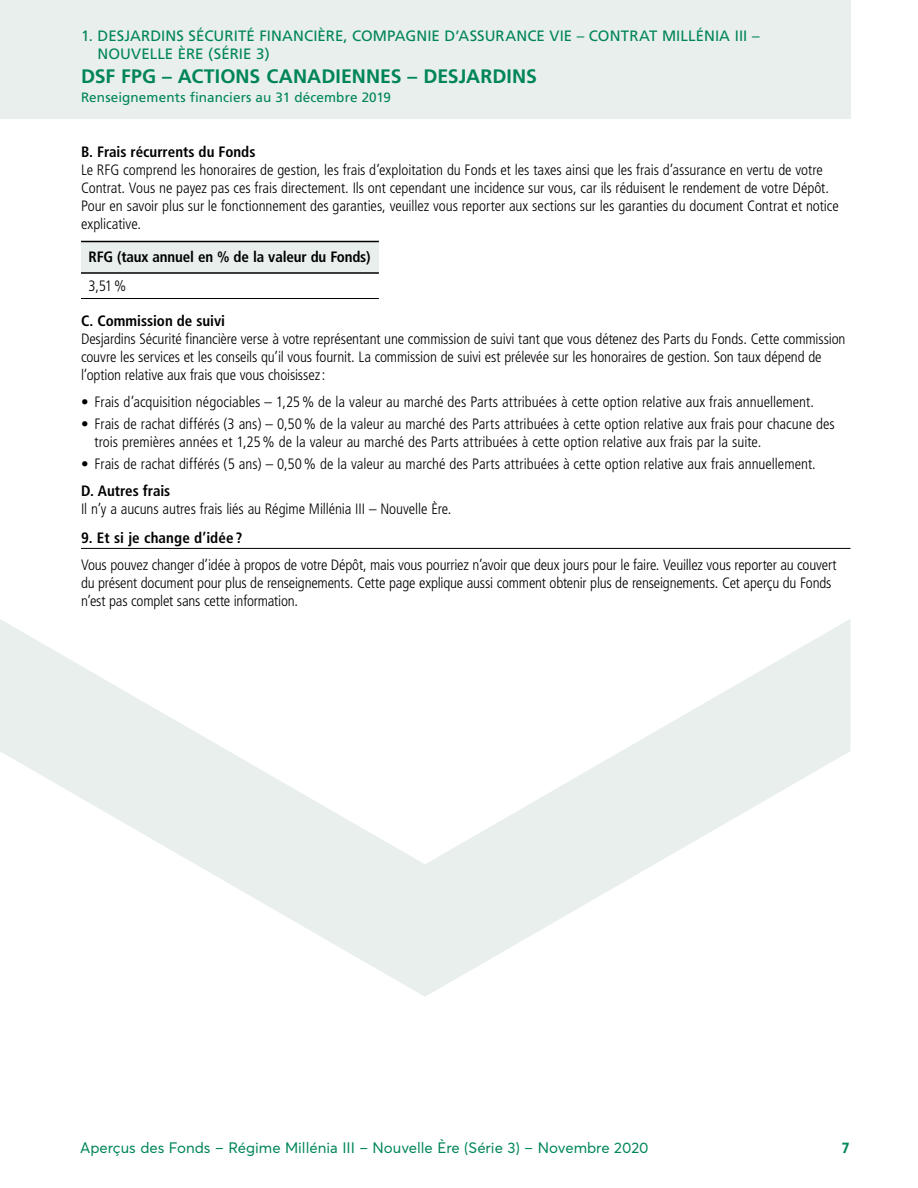
<style>
.page{position:relative;width:918px;height:1188px;background:#fff}
.page>*{position:absolute;margin:0;border:0;box-sizing:border-box;transform-origin:0 0}
.t1{font:700 19.5px "Frutiger";color:#008557}
.F-3_courant{font:300 condensed 15px/18px "Frutiger";letter-spacing:-.005em;color:#000}
.TH{font:700 condensed 15px "Frutiger";color:#000}
.t2{font:15px/18px "Frutiger";letter-spacing:.005em;color:#008557}
.t3{font:15px "Averta";color:#008557}
.TD{font:300 condensed 15px "Frutiger";color:#000}
.t4{font:700 15px "Averta";color:#008557}
.t5{font:13.5px "Frutiger";letter-spacing:.01em;color:#008557}
</style>
<div class="page">
<div style="left:0;top:0;width:850px;height:118px;background:#e8efed"></div>
<hr style="left:81px;top:548px;width:769px;height:1px;background:#000">
<div style="left:81px;top:242px;width:298px;height:31px;background:#e8efed"></div>
<hr style="left:81px;top:241px;width:298px;height:1px;background:#000">
<hr style="left:81px;top:272px;width:298px;height:2px;background:#000">
<hr style="left:81px;top:298px;width:298px;height:1px;background:#000">
<svg style="left:0;top:619px;width:850px;height:378px"></svg>
<p class="t2" style="left:98px;top:26px;width:664px;text-indent:-17px">1. DESJARDINS SÉCURITÉ FINANCIÈRE, COMPAGNIE D’ASSURANCE VIE – CONTRAT MILLÉNIA III –<br>NOUVELLE ÈRE (SÉRIE 3)</p>
<h1 class="t1" style="left:81px;top:65px;width:457px">DSF FPG – ACTIONS CANADIENNES – DESJARDINS</h1>
<p class="t5" style="left:81px;top:90px;width:312px">Renseignements financiers au 31 décembre 2019</p>
<h4 class="TH" style="left:81px;top:143px;width:176px">B. Frais récurrents du Fonds</h4>
<p class="F-3_courant" style="left:81px;top:161px;width:759px">Le RFG comprend les honoraires de gestion, les frais d’exploitation du Fonds et les taxes ainsi que les frais d’assurance en vertu de votre Contrat. Vous ne payez pas ces frais directement. Ils ont cependant une incidence sur vous, car ils réduisent le rendement de votre Dépôt.<br>Pour en savoir plus sur le fonctionnement des garanties, veuillez vous reporter aux sections sur les garanties du document Contrat et notice explicative.</p>
<p class="TH" style="left:88px;top:248px;width:284px">RFG (taux annuel en % de la valeur du Fonds)</p>
<p class="TD" style="left:88px;top:277px;width:39px">3,51%</p>
<h4 class="TH" style="left:81px;top:312px;width:146px">C. Commission de suivi</h4>
<p class="F-3_courant" style="left:81px;top:330px;width:766px">Desjardins Sécurité financière verse à votre représentant une commission de suivi tant que vous détenez des Parts du Fonds. Cette commission couvre les services et les conseils qu’il vous fournit. La commission de suivi est prélevée sur les honoraires de gestion. Son taux dépend de l’option relative aux frais que vous choisissez:</p>
<p class="F-3_courant" style="left:81px;top:393px;width:735px">• Frais d’acquisition négociables – 1,25% de la valeur au marché des Parts attribuées à cette option relative aux frais annuellement.</p>
<p class="F-3_courant" style="left:94px;top:415px;width:742px;text-indent:-14px">• Frais de rachat différés (3 ans) – 0,50% de la valeur au marché des Parts attribuées à cette option relative aux frais pour chacune des trois premières années et 1,25% de la valeur au marché des Parts attribuées à cette option relative aux frais par la suite.</p>
<p class="F-3_courant" style="left:81px;top:455px;width:736px">• Frais de rachat différés (5 ans) – 0,50% de la valeur au marché des Parts attribuées à cette option relative aux frais annuellement.</p>
<h4 class="TH" style="left:81px;top:482px;width:91px">D. Autres frais</h4>
<p class="F-3_courant" style="left:81px;top:500px;width:372px">Il n’y a aucuns autres frais liés au Régime Millénia III – Nouvelle Ère.</p>
<h3 class="TH" style="left:81px;top:529px;width:163px">9. Et si je change d’idée ?</h3>
<p class="F-3_courant" style="left:81px;top:556px;width:757px">Vous pouvez changer d’idée à propos de votre Dépôt, mais vous pourriez n’avoir que deux jours pour le faire. Veuillez vous reporter au couvert du présent document pour plus de renseignements. Cette page explique aussi comment obtenir plus de renseignements. Cet aperçu du Fonds n’est pas complet sans cette information.</p>
<p class="t3" style="left:80px;top:1138px;width:570px">Aperçus des Fonds – Régime Millénia III – Nouvelle Ère (Série 3) – Novembre 2020</p>
<p class="t4" style="left:842px;top:1138px;width:9px">7</p>
</div>
